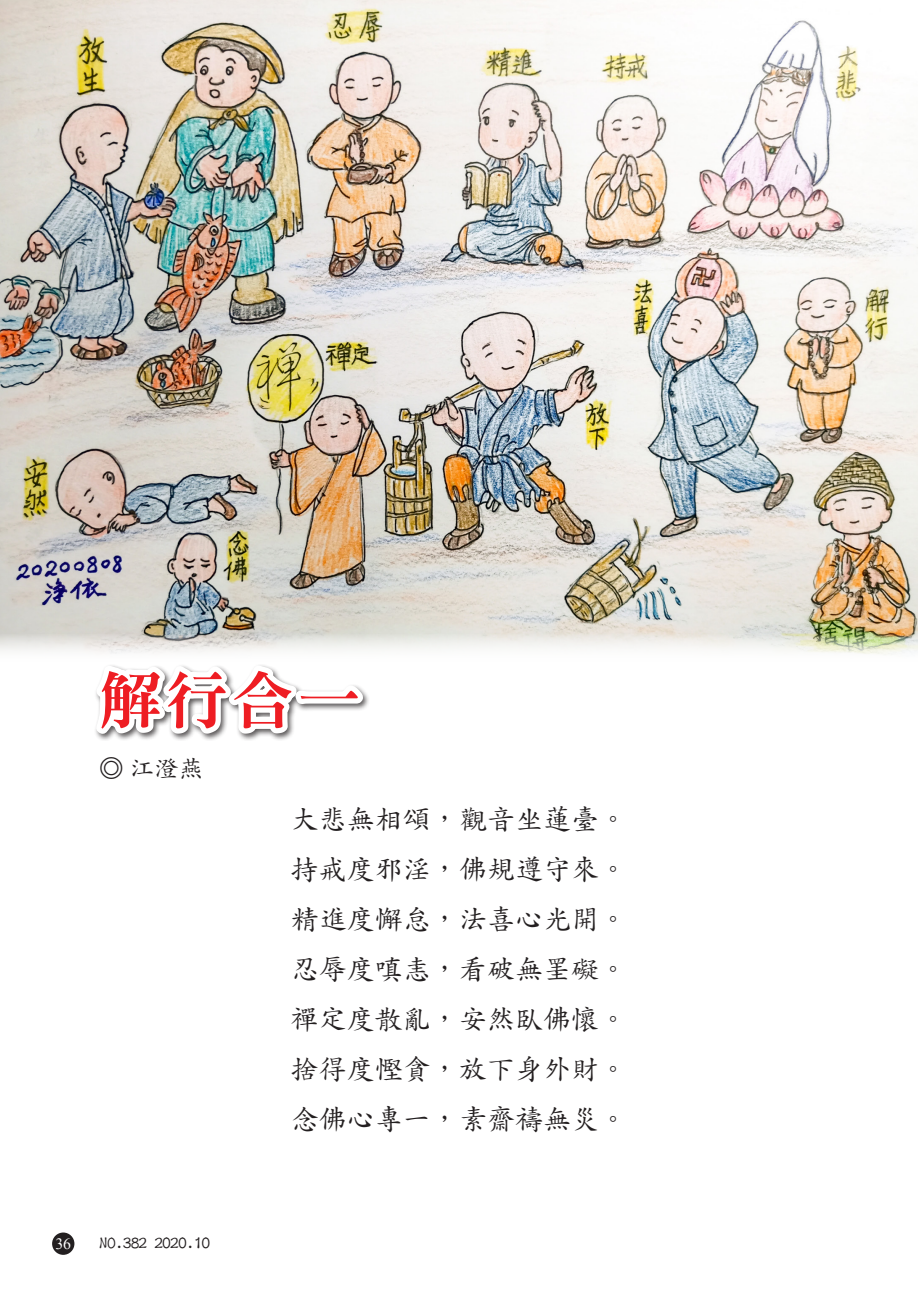
<style>
.page{position:relative;width:918px;height:1290px;background:#fff}
.page>*{position:absolute;margin:0;border:0;box-sizing:border-box;transform-origin:0 0}
._04_中文標題{font:63px "DF Ming Std W9";color:#ee1d23}
._03_內文樣式{font:28px "DF Kai Shu Std W5";color:#231f20}
._03_內文樣式-2{font:24.5px "DF Kai Shu Std W5";color:#231f20}
.t1{font:700 17.5px "AR Li Shu B5";letter-spacing:-.05em;color:#231f20}
.頁碼{font:15.75px "Times New Roman";color:#fff}
</style>
<div class="page">
<div style="left:52px;top:1232px;width:22px;height:23px;background:#231f20;border-radius:50%"></div>
<img style="left:0;top:0;width:918px;height:655px">
<svg style="left:95px;top:665px;width:273px;height:75px"></svg>
<p class="_04_中文標題" style="left:99px;top:666px;width:263px">解行合一</p>
<p class="_03_內文樣式-2" style="left:99px;top:754px;width:106px">◎ 江澄燕</p>
<p class="頁碼" style="left:55px;top:1233px;width:17px">36</p>
<p class="t1" style="left:99px;top:1233px;width:113px">NO.382 2020.10</p>
<p class="_03_內文樣式" style="left:291px;top:804px;width:338px">大悲無相頌，觀音坐蓮臺。</p>
<p class="_03_內文樣式" style="left:291px;top:854px;width:338px">持戒度邪淫，佛規遵守來。</p>
<p class="_03_內文樣式" style="left:291px;top:904px;width:338px">精進度懈怠，法喜心光開。</p>
<p class="_03_內文樣式" style="left:291px;top:954px;width:338px">忍辱度嗔恚，看破無罣礙。</p>
<p class="_03_內文樣式" style="left:291px;top:1003px;width:338px">禪定度散亂，安然臥佛懷。</p>
<p class="_03_內文樣式" style="left:291px;top:1053px;width:338px">捨得度慳貪，放下身外財。</p>
<p class="_03_內文樣式" style="left:291px;top:1103px;width:338px">念佛心專一，素齋禱無災。</p>
</div>
